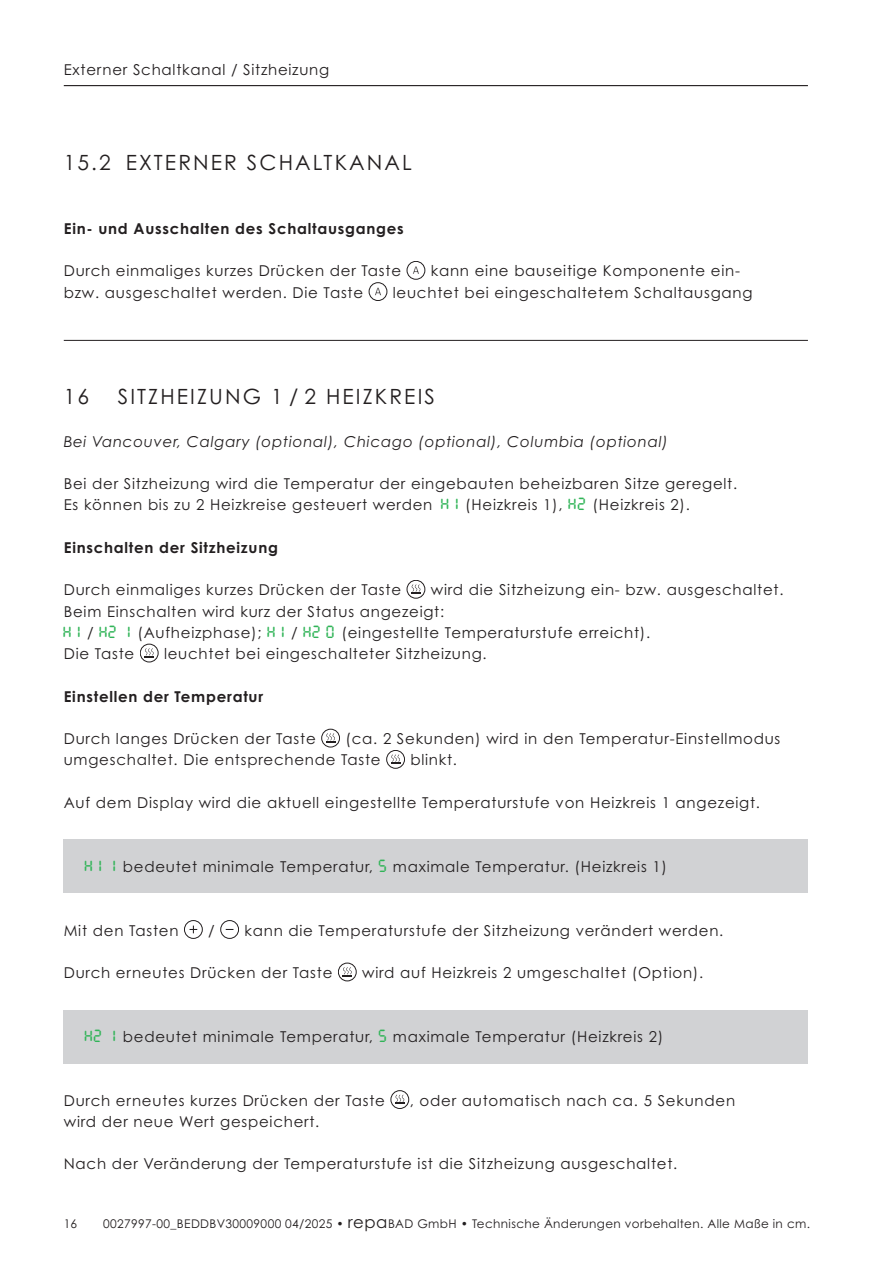
<style>
.page{position:relative;width:893px;height:1263px;background:#fff}
.page>*{position:absolute;margin:0;border:0;box-sizing:border-box;transform-origin:0 0}
.t1{font:21px "Century Gothic";letter-spacing:.1em;color:#231f20}
.t2{font:15px/21.3px "Century Gothic";letter-spacing:.05em;color:#231f20}
.t3{font:700 15px "Century Gothic";letter-spacing:.05em;color:#231f20}
.t4{font:italic 15px "Century Gothic";letter-spacing:.05em;color:#231f20}
.t5{font:12px "Century Gothic";letter-spacing:.03em;color:#231f20}
.s1{font-family:"Segment";font-style:italic;font-size:16.5px;color:#31b458}
.s2{font-size:16.5px}
</style>
<div class="page">
<hr style="left:64px;top:85px;width:744px;height:1px;background:#231f20">
<div style="left:64px;top:840px;width:744px;height:53px;background:#d1d2d4"></div>
<div style="left:64px;top:1010px;width:744px;height:53px;background:#d1d2d4"></div>
<hr style="left:64px;top:340px;width:744px;height:1px;background:#231f20">
<svg style="left:413px;top:266px;width:6px;height:8px"></svg>
<div style="left:407px;top:261px;width:18px;height:18px;border:1px solid #231f20;border-radius:50%"></div>
<svg style="left:375px;top:288px;width:6px;height:7px"></svg>
<div style="left:369px;top:282px;width:18px;height:19px;border:1px solid #231f20;border-radius:50%"></div>
<svg style="left:407px;top:580px;width:18px;height:18px"></svg>
<svg style="left:411px;top:584px;width:10px;height:10px"></svg>
<div style="left:407px;top:580px;width:18px;height:18px;border:1px solid #231f20;border-radius:50%"></div>
<svg style="left:140px;top:644px;width:18px;height:18px"></svg>
<svg style="left:145px;top:648px;width:9px;height:10px"></svg>
<div style="left:140px;top:644px;width:18px;height:18px;border:1px solid #231f20;border-radius:50%"></div>
<svg style="left:322px;top:729px;width:18px;height:18px"></svg>
<svg style="left:326px;top:733px;width:9px;height:10px"></svg>
<div style="left:321px;top:729px;width:19px;height:18px;border:1px solid #231f20;border-radius:50%"></div>
<svg style="left:391px;top:754px;width:9px;height:10px"></svg>
<div style="left:386px;top:750px;width:19px;height:18px;border:1px solid #231f20;border-radius:50%"></div>
<svg style="left:184px;top:920px;width:18px;height:18px"></svg>
<div style="left:184px;top:920px;width:19px;height:19px;border:1px solid #231f20;border-radius:50%"></div>
<svg style="left:190px;top:925px;width:7px;height:8px"></svg>
<div style="left:220px;top:920px;width:19px;height:19px;border:1px solid #231f20;border-radius:50%"></div>
<svg style="left:338px;top:963px;width:18px;height:18px"></svg>
<svg style="left:343px;top:967px;width:9px;height:9px"></svg>
<div style="left:338px;top:963px;width:18px;height:18px;border:1px solid #231f20;border-radius:50%"></div>
<svg style="left:391px;top:1091px;width:18px;height:17px"></svg>
<svg style="left:395px;top:1095px;width:9px;height:9px"></svg>
<div style="left:391px;top:1090px;width:18px;height:19px;border:1px solid #231f20;border-radius:50%"></div>
<p class="t2" style="left:64px;top:59px;width:267px">Externer Schaltkanal / Sitzheizung</p>
<h1 class="t1" style="left:64px;top:150px;width:350px">15.2 EXTERNER SCHALTKANAL</h1>
<p class="t3" style="left:64px;top:219px;width:342px">Ein- und Ausschalten des Schaltausganges</p>
<p class="t2" style="left:64px;top:260px;width:339px">Durch einmaliges kurzes Drücken der Taste</p>
<p class="t2" style="left:431px;top:260px;width:311px">kann eine bauseitige Komponente ein-</p>
<p class="t2" style="left:64px;top:281px;width:301px">bzw. ausgeschaltet werden. Die Taste</p>
<p class="t2" style="left:393px;top:281px;width:361px">leuchtet bei eingeschaltetem Schaltausgang</p>
<h1 class="t1" style="left:64px;top:384px;width:27px">16</h1>
<h1 class="t1" style="left:118px;top:384px;width:319px">SITZHEIZUNG 1 / 2 HEIZKREIS</h1>
<p class="t4" style="left:64px;top:432px;width:606px">Bei Vancouver, Calgary (optional), Chicago (optional), Columbia (optional)</p>
<p class="t2" style="left:64px;top:473px;width:675px">Bei der Sitzheizung wird die Temperatur der eingebauten beheizbaren Sitze geregelt.<br>Es können bis zu 2 Heizkreise gesteuert werden <span class="s1">H1</span> (Heizkreis 1), <span class="s1">H2</span> (Heizkreis 2).</p>
<p class="t3" style="left:64px;top:538px;width:216px">Einschalten der Sitzheizung</p>
<p class="t2" style="left:64px;top:579px;width:339px">Durch einmaliges kurzes Drücken der Taste</p>
<p class="t2" style="left:64px;top:579px;width:721px;text-indent:367px">wird die Sitzheizung ein- bzw. ausgeschaltet.<br>Beim Einschalten wird kurz der Status angezeigt:<br><span class="s1">H1</span> / <span class="s1">H2 1</span> (Aufheizphase); <span class="s1">H1</span> / <span class="s1">H2 0</span> (eingestellte Temperaturstufe erreicht).<br>Die Taste</p>
<p class="t2" style="left:164px;top:643px;width:324px">leuchtet bei eingeschalteter Sitzheizung.</p>
<p class="t3" style="left:64px;top:687px;width:201px">Einstellen der Temperatur</p>
<p class="t2" style="left:64px;top:728px;width:253px">Durch langes Drücken der Taste</p>
<p class="t2" style="left:64px;top:728px;width:718px;text-indent:282px">(ca. 2 Sekunden) wird in den Temperatur-Einstellmodus umgeschaltet. Die entsprechende Taste</p>
<p class="t2" style="left:410px;top:749px;width:48px">blinkt.</p>
<p class="t2" style="left:64px;top:792px;width:698px">Auf dem Display wird die aktuell eingestellte Temperaturstufe von Heizkreis 1 angezeigt.</p>
<p class="t2" style="left:85px;top:855px;width:584px"><span class="s1">H1 1</span> bedeutet minimale Temperatur, <span class="s1">5</span> maximale Temperatur. (Heizkreis 1)</p>
<p class="t2" style="left:64px;top:919px;width:116px">Mit den Tasten</p>
<p class="t2" style="left:208px;top:919px;width:8px">/</p>
<p class="t2" style="left:244px;top:919px;width:480px">kann die Temperaturstufe der Sitzheizung verändert werden.</p>
<p class="t2" style="left:64px;top:962px;width:270px">Durch erneutes Drücken der Taste</p>
<p class="t2" style="left:362px;top:962px;width:343px">wird auf Heizkreis 2 umgeschaltet (Option).</p>
<p class="t2" style="left:85px;top:1025px;width:580px"><span class="s1">H2 1</span> bedeutet minimale Temperatur, <span class="s1">5</span> maximale Temperatur (Heizkreis 2)</p>
<p class="t2" style="left:64px;top:1089px;width:323px">Durch erneutes kurzes Drücken der Taste</p>
<p class="t2" style="left:410px;top:1089px;width:327px">, oder automatisch nach ca. 5 Sekunden</p>
<p class="t2" style="left:64px;top:1110px;width:257px">wird der neue Wert gespeichert.</p>
<p class="t2" style="left:64px;top:1153px;width:615px">Nach der Veränderung der Temperaturstufe ist die Sitzheizung ausgeschaltet.</p>
<p class="t5" style="left:64px;top:1216px;width:15px">16</p>
<p class="t5" style="left:103px;top:1216px;width:708px">0027997-00_BEDDBV30009000 04/2025 • <span class="s2">repa</span>BAD GmbH • Technische Änderungen vorbehalten. Alle Maße in cm.</p>
</div>
